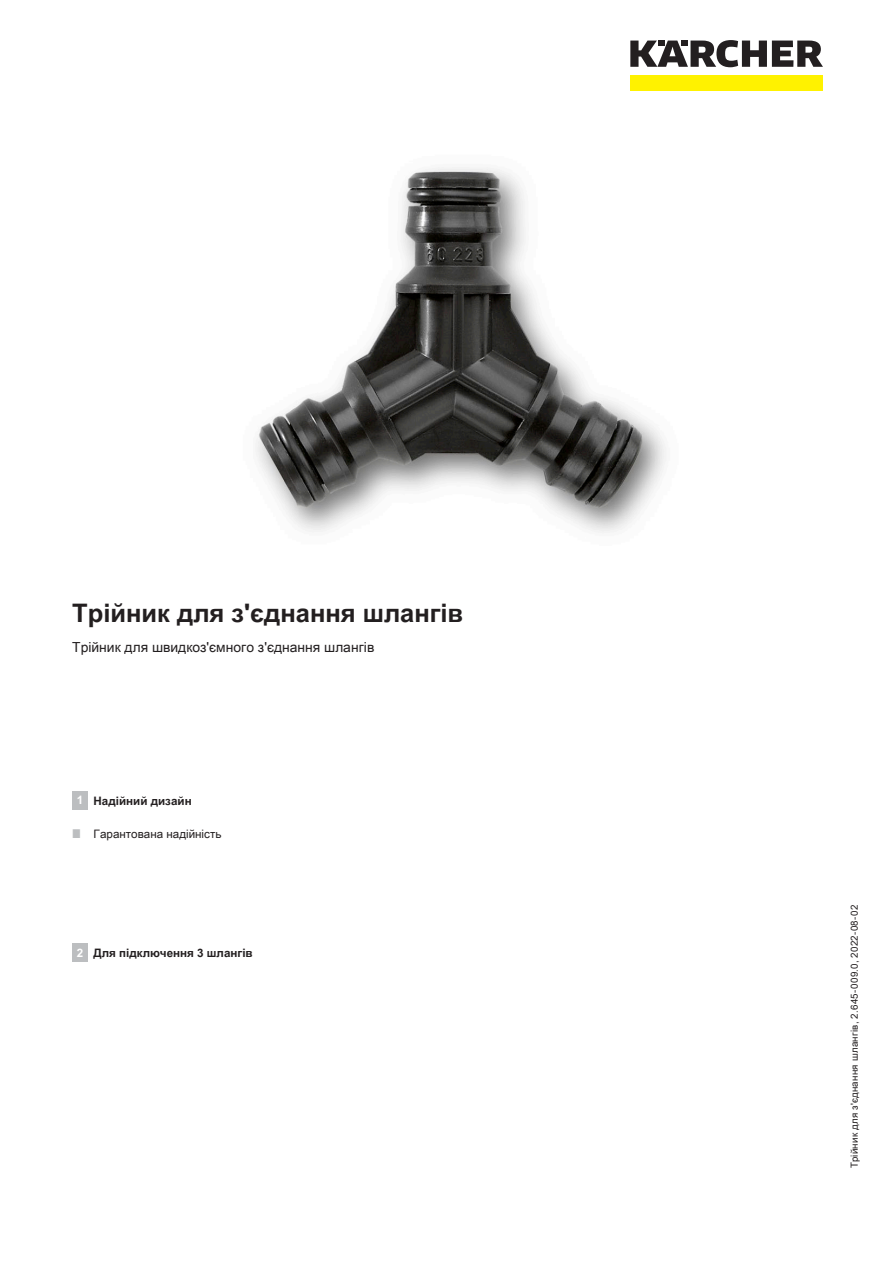
<style>
.page{position:relative;width:893px;height:1263px;background:#fff}
.page>*{position:absolute;margin:0;border:0;box-sizing:border-box;transform-origin:0 0}
.t1{font:700 25.5px "Arial Unicode MS";color:#231f20}
.t2{font:13.8px "Arial Unicode MS";color:#231f20}
.t3{font:700 11.7px "Arial Unicode MS";color:#231f20}
.t4{font:11.7px "Arial Unicode MS";color:#231f20}
.t5{font:700 11.7px "Arial Unicode MS";color:#fff}
.t6{font:9.75px "Arial Unicode MS";letter-spacing:.025em;color:#231f20}
</style>
<div class="page">
<div style="left:630px;top:75px;width:193px;height:16px;background:#fff200"></div>
<svg style="left:630px;top:40px;width:193px;height:27px"></svg>
<img style="left:255px;top:167px;width:411px;height:366px">
<div style="left:72px;top:791px;width:16px;height:19px;background:#bcbec0"></div>
<div style="left:72px;top:943px;width:16px;height:19px;background:#bcbec0"></div>
<h1 class="t1" style="left:72px;top:594px;width:392px">Трійник для з'єднання шлангів</h1>
<h2 class="t2" style="left:72px;top:637px;width:304px">Трійник для швидкоз'ємного з'єднання шлангів</h2>
<p class="t5" style="left:77px;top:792px;width:8px">1</p>
<p class="t3" style="left:94px;top:792px;width:100px">Надійний дизайн</p>
<p class="t4" style="left:94px;top:825px;width:129px">Гарантована надійність</p>
<p class="t5" style="left:77px;top:944px;width:8px">2</p>
<p class="t3" style="left:94px;top:944px;width:161px">Для підключення 3 шлангів</p>
<p class="t6" style="left:847px;top:1168px;width:264px;rotate:-90deg">Трійник для з'єднання шлангів, 2.645-009.0, 2022-08-02</p>
</div>
